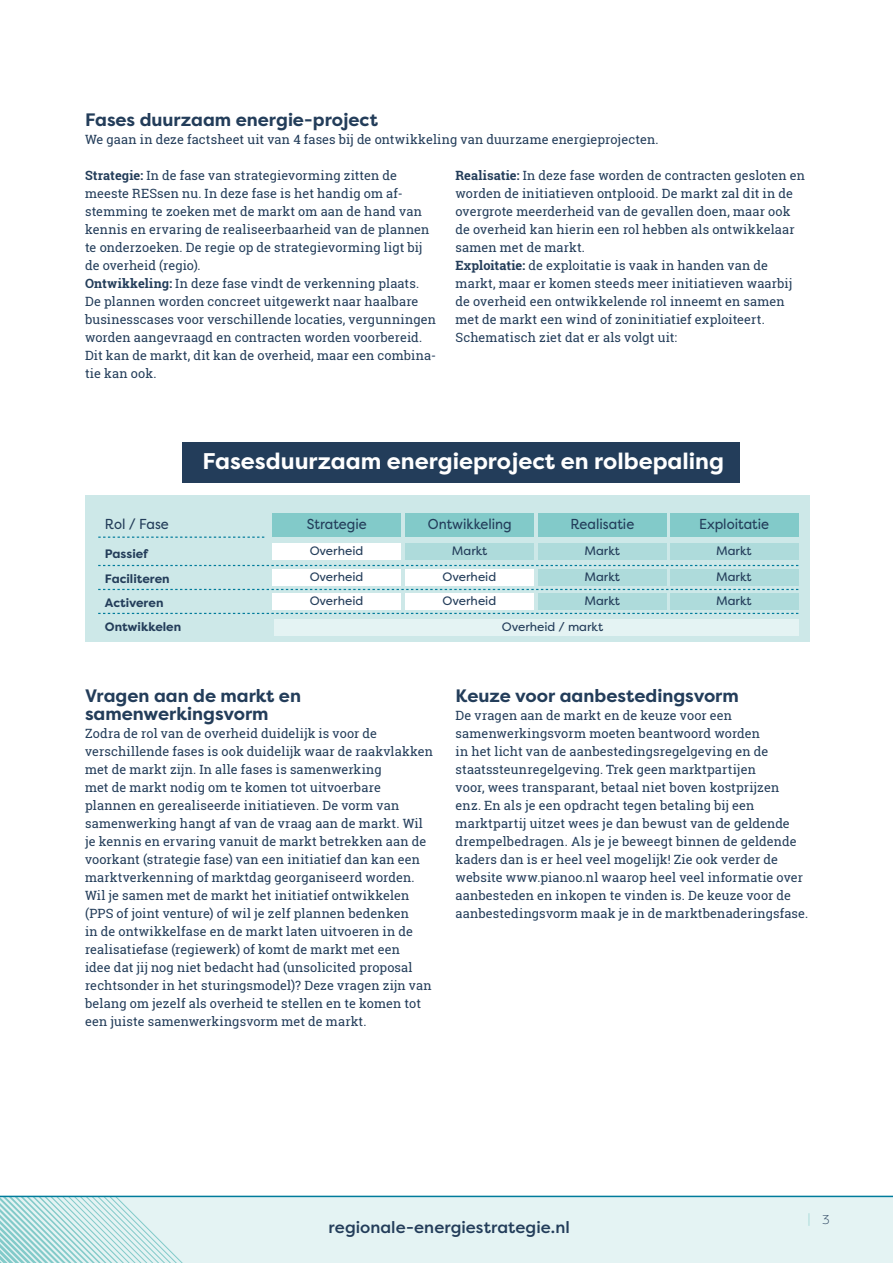
<style>
.page{position:relative;width:893px;height:1263px;background:#fff}
.page>*{position:absolute;margin:0;border:0;box-sizing:border-box;transform-origin:0 0}
.t1{font:700 22.65px "Filson Pro";color:#fff}
.RES_body_0mm_indent{font:700 18px/18px "Filson Pro";color:#233d5a}
.RES_Heading_2_doorlo{font:700 18px "Filson Pro";color:#233d5a}
.t2{font:500 16.5px "Filson Pro";letter-spacing:.005em;color:#233d5a}
.t3{font:14.4px "Filson Pro";color:#233d5a;scale:.92 1}
.RES_body_0mm_indent-2{font:12.75px/18px "Roboto Slab";letter-spacing:.01em;color:#233d5a}
.RES_TOC-body{font:12.75px/18px "Roboto Slab";letter-spacing:.01em;color:#233d5a}
.t4{font:300 12.75px "Filson Pro";color:#82cac9}
.t5{font:12.15px/26.4px "Filson Pro";color:#233d5a}
.t6{font:700 12.15px/24.5px "Filson Pro";color:#233d5a}
.s1{font-weight:700}
.s2{color:#233d5a}
</style>
<div class="page">
<div style="left:0;top:1197px;width:893px;height:66px;background:#e4f3f3"></div>
<svg style="left:0;top:1197px;width:187px;height:66px"></svg>
<hr style="left:0;top:1196px;width:893px;height:1px;background:#007b9b">
<div style="left:85px;top:496px;width:725px;height:146px;background:#cde8e8"></div>
<div style="left:406px;top:514px;width:128px;height:23px;background:#82cac9"></div>
<div style="left:538px;top:514px;width:129px;height:23px;background:#82cac9"></div>
<div style="left:670px;top:514px;width:128px;height:23px;background:#82cac9"></div>
<div style="left:273px;top:514px;width:128px;height:23px;background:#82cac9"></div>
<div style="left:182px;top:442px;width:557px;height:40px;background:#233d5a"></div>
<svg style="left:98px;top:565px;width:700px;height:1px"></svg>
<svg style="left:98px;top:589px;width:700px;height:1px"></svg>
<svg style="left:98px;top:613px;width:700px;height:1px"></svg>
<div style="left:273px;top:543px;width:128px;height:17px;background:#fff"></div>
<div style="left:273px;top:569px;width:128px;height:17px;background:#fff"></div>
<div style="left:273px;top:593px;width:128px;height:17px;background:#fff"></div>
<div style="left:405px;top:569px;width:129px;height:17px;background:#fff"></div>
<div style="left:405px;top:593px;width:129px;height:17px;background:#fff"></div>
<div style="left:406px;top:543px;width:128px;height:17px;background:#aedbdb"></div>
<div style="left:538px;top:543px;width:129px;height:17px;background:#aedbdb"></div>
<div style="left:670px;top:543px;width:128px;height:17px;background:#aedbdb"></div>
<div style="left:538px;top:569px;width:129px;height:17px;background:#aedbdb"></div>
<div style="left:670px;top:569px;width:128px;height:17px;background:#aedbdb"></div>
<div style="left:538px;top:593px;width:129px;height:17px;background:#aedbdb"></div>
<div style="left:670px;top:593px;width:128px;height:17px;background:#aedbdb"></div>
<div style="left:274px;top:619px;width:524px;height:17px;background:#e4f3f3"></div>
<svg style="left:98px;top:537px;width:166px;height:1px"></svg>
<p class="RES_Heading_2_doorlo" style="left:85px;top:108px;width:294px">Fases duurzaam energie-project</p>
<p class="RES_TOC-body" style="left:85px;top:130px;width:575px">We gaan in deze factsheet uit van 4 fases bij de ontwikkeling van duurzame energieprojecten.</p>
<p class="RES_TOC-body" style="left:85px;top:166px;width:346px"><span class="s1">Strategie:</span> In de fase van strategievorming zitten de meeste RESsen nu. In deze fase is het handig om af&shy;stemming te zoeken met de markt om aan de hand van kennis en ervaring de realiseerbaarheid van de plannen te onderzoeken. De regie op de strategievorming ligt bij de overheid (regio).</p>
<p class="RES_TOC-body" style="left:85px;top:274px;width:353px"><span class="s1">Ontwikkeling:</span> In deze fase vindt de verkenning plaats.<br>De plannen worden concreet uitgewerkt naar haalbare businesscases voor verschillende locaties, vergunningen worden aangevraagd en contracten worden voorbereid.<br>Dit kan de markt, dit kan de overheid, maar een combina&shy;tie kan ook.</p>
<p class="RES_TOC-body" style="left:455px;top:166px;width:351px"><span class="s1">Realisatie:</span> In deze fase worden de contracten gesloten en worden de initiatieven ontplooid. De markt zal dit in de overgrote meerderheid van de gevallen doen, maar ook de overheid kan hierin een rol hebben als ontwikkelaar samen met de markt.</p>
<p class="RES_TOC-body" style="left:455px;top:256px;width:338px"><span class="s1">Exploitatie:</span> de exploitatie is vaak in handen van de markt, maar er komen steeds meer initiatieven waarbij de overheid een ontwikkelende rol inneemt en samen met de markt een wind of zoninitiatief exploiteert.</p>
<p class="RES_TOC-body" style="left:455px;top:328px;width:223px">Schematisch ziet dat er als volgt uit:</p>
<h1 class="t1" style="left:202px;top:447px;width:523px">Fasesduurzaam energieproject en rolbepaling</h1>
<p class="t3" style="left:105px;top:514px;width:71px">Rol / Fase</p>
<p class="t3" style="left:307px;top:514px;width:67px">Strategie</p>
<p class="t3" style="left:428px;top:514px;width:93px">Ontwikkeling</p>
<p class="t3" style="left:570px;top:515px;width:71px">Realisatie</p>
<p class="t3" style="left:699px;top:515px;width:78px">Exploitatie</p>
<p class="t6" style="left:105px;top:542px;width:78px">Passief<br>Faciliteren<br>Activeren<br>Ontwikkelen</p>
<p class="t5" style="left:310px;top:537px;width:55px">Overheid<br>Overheid</p>
<p class="t5" style="left:310px;top:587px;width:55px">Overheid</p>
<p class="t5" style="left:452px;top:537px;width:37px">Markt</p>
<p class="t5" style="left:584px;top:537px;width:37px">Markt</p>
<p class="t5" style="left:716px;top:537px;width:37px">Markt</p>
<p class="t5" style="left:584px;top:563px;width:37px">Markt</p>
<p class="t5" style="left:716px;top:563px;width:37px">Markt</p>
<p class="t5" style="left:584px;top:587px;width:37px">Markt</p>
<p class="t5" style="left:716px;top:587px;width:37px">Markt</p>
<p class="t5" style="left:502px;top:614px;width:103px">Overheid / markt</p>
<p class="t5" style="left:443px;top:565px;width:55px;line-height:23.7px">Overheid<br>Overheid</p>
<p class="RES_body_0mm_indent" style="left:85px;top:687px;width:218px">Vragen aan de markt en samenwerkingsvorm</p>
<p class="RES_body_0mm_indent-2" style="left:85px;top:724px;width:350px">Zodra de rol van de overheid duidelijk is voor de verschillende fases is ook duidelijk waar de raakvlakken met de markt zijn. In alle fases is samenwerking<br>met de markt nodig om te komen tot uitvoerbare plannen en gerealiseerde initiatieven. De vorm van samenwerking hangt af van de vraag aan de markt. Wil je kennis en ervaring vanuit de markt betrekken aan de voorkant (strategie fase) van een initiatief dan kan een marktverkenning of marktdag georganiseerd worden.<br>Wil je samen met de markt het initiatief ontwikkelen (PPS of joint venture) of wil je zelf plannen bedenken<br>in de ontwikkelfase en de markt laten uitvoeren in de realisatiefase (regiewerk) of komt de markt met een<br>idee dat jij nog niet bedacht had (unsolicited proposal rechtsonder in het sturingsmodel)? Deze vragen zijn van belang om jezelf als overheid te stellen en te komen tot een juiste samenwerkingsvorm met de markt.</p>
<p class="RES_body_0mm_indent" style="left:456px;top:687px;width:285px">Keuze voor aanbestedingsvorm</p>
<p class="RES_body_0mm_indent-2" style="left:456px;top:706px;width:354px">De vragen aan de markt en de keuze voor een samenwerkingsvorm moeten beantwoord worden<br>in het licht van de aanbestedingsregelgeving en de staatssteunregelgeving. Trek geen marktpartijen<br>voor, wees transparant, betaal niet boven kostprijzen<br>enz. En als je een opdracht tegen betaling bij een marktpartij uitzet wees je dan bewust van de geldende drempelbedragen. Als je je beweegt binnen de geldende kaders dan is er heel veel mogelijk! Zie ook verder de website www.pianoo.nl waarop heel veel informatie over aanbesteden en inkopen te vinden is. De keuze voor de aanbestedingsvorm maak je in de marktbenaderingsfase.</p>
<p class="t2" style="left:329px;top:1216px;width:243px">regionale-energiestrategie.nl</p>
<p class="t4" style="left:808px;top:1210px;width:24px">| <span class="s2">3</span></p>
</div>
